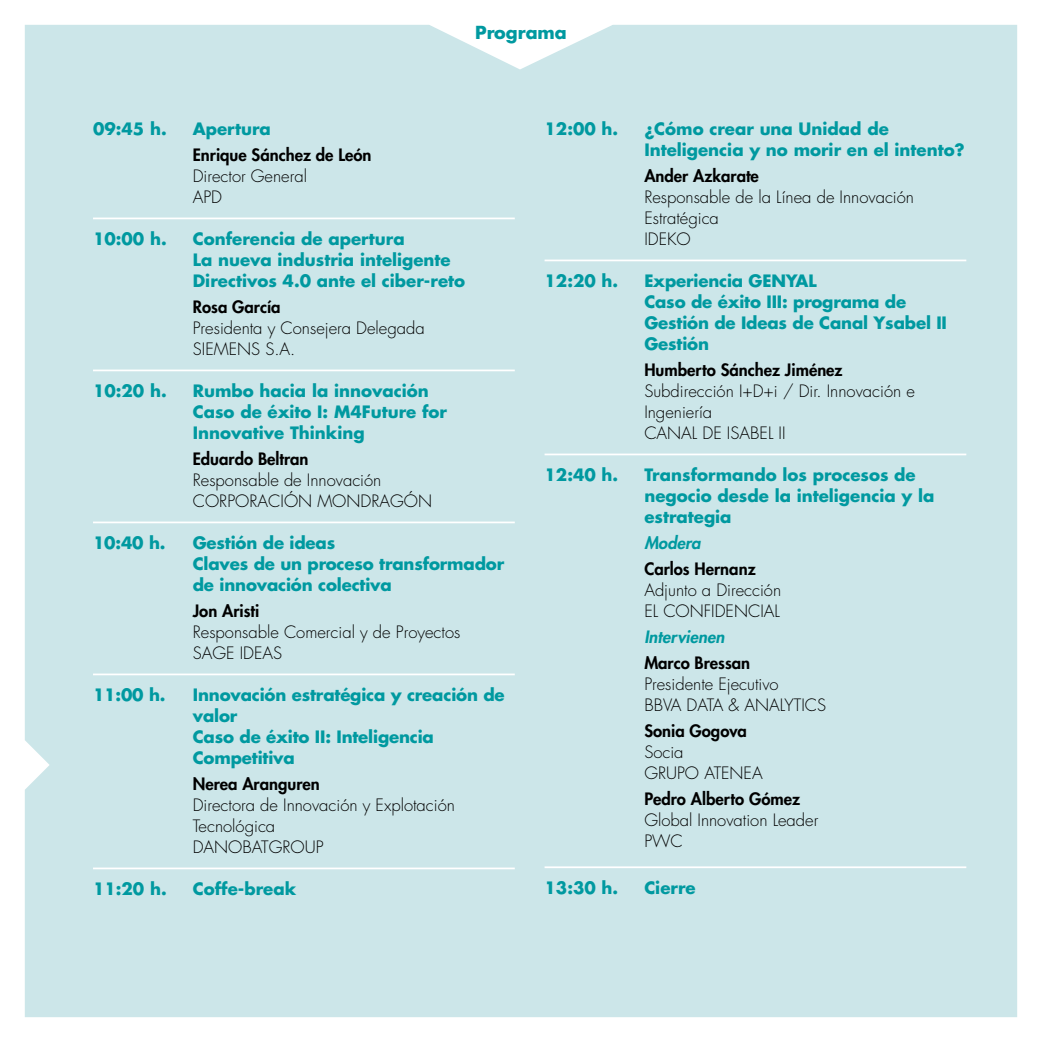
<style>
.page{position:relative;width:1042px;height:1042px;background:#fff}
.page>*{position:absolute;margin:0;border:0;box-sizing:border-box;transform-origin:0 0}
.t1{font:700 17.5px "Futura Std";color:#0099a0}
.t2{font:700 16.62px/21px "Futura Std";color:#0099a0}
.t3{font:300 16.62px/21px "Futura Std";color:#000}
.t4{font:800 16.62px "Futura Std";color:#000}
.t5{font:italic 800 16.62px "Futura Std";color:#0099a0}
</style>
<div class="page">
<div style="left:25px;top:25px;width:992px;height:992px;background:#cce6e9"></div>
<hr style="left:93px;top:218px;width:422px;height:1px;background:#fff">
<hr style="left:93px;top:369px;width:422px;height:2px;background:#fff">
<hr style="left:93px;top:521px;width:422px;height:2px;background:#fff">
<hr style="left:93px;top:673px;width:422px;height:2px;background:#fff">
<hr style="left:93px;top:867px;width:422px;height:2px;background:#fff">
<hr style="left:544px;top:260px;width:422px;height:1px;background:#fff">
<hr style="left:544px;top:453px;width:422px;height:2px;background:#fff">
<hr style="left:544px;top:866px;width:422px;height:2px;background:#fff">
<p class="t1" style="left:475px;top:21px;width:93px">Programa</p>
<p class="t2" style="left:93px;top:118px;width:75px">09:45 h.</p>
<p class="t2" style="left:193px;top:118px;width:80px">Apertura</p>
<p class="t4" style="left:193px;top:145px;width:180px">Enrique Sánchez de León</p>
<p class="t3" style="left:193px;top:166px;width:116px">Director General<br>APD</p>
<p class="t2" style="left:93px;top:228px;width:75px">10:00 h.</p>
<p class="t2" style="left:193px;top:228px;width:274px">Conferencia de apertura<br>La nueva industria inteligente<br>Directivos 4.0 ante el ciber-reto</p>
<p class="t4" style="left:193px;top:297px;width:89px">Rosa García</p>
<p class="t3" style="left:193px;top:318px;width:233px">Presidenta y Consejera Delegada<br>SIEMENS S.A.</p>
<p class="t2" style="left:93px;top:380px;width:75px">10:20 h.</p>
<p class="t2" style="left:193px;top:380px;width:256px">Rumbo hacia la innovación<br>Caso de éxito I: M4Future for<br>Innovative Thinking</p>
<p class="t4" style="left:193px;top:448px;width:117px">Eduardo Beltran</p>
<p class="t3" style="left:193px;top:470px;width:241px">Responsable de Innovación<br>CORPORACIÓN MONDRAGÓN</p>
<p class="t2" style="left:93px;top:532px;width:74px">10:40 h.</p>
<p class="t2" style="left:193px;top:532px;width:313px">Gestión de ideas<br>Claves de un proceso transformador de innovación colectiva</p>
<p class="t4" style="left:193px;top:600px;width:68px">Jon Aristi</p>
<p class="t3" style="left:193px;top:622px;width:269px">Responsable Comercial y de Proyectos<br>SAGE IDEAS</p>
<p class="t2" style="left:93px;top:684px;width:74px">11:00 h.</p>
<p class="t2" style="left:193px;top:684px;width:313px">Innovación estratégica y creación de valor<br>Caso de éxito II: Inteligencia<br>Competitiva</p>
<p class="t4" style="left:193px;top:773px;width:128px">Nerea Aranguren</p>
<p class="t3" style="left:193px;top:795px;width:264px">Directora de Innovación y Explotación<br>Tecnológica<br>DANOBATGROUP</p>
<p class="t2" style="left:93px;top:878px;width:75px">11:20 h.</p>
<p class="t2" style="left:193px;top:878px;width:105px">Coffe-break</p>
<p class="t2" style="left:544px;top:118px;width:75px">12:00 h.</p>
<p class="t2" style="left:644px;top:118px;width:322px">¿Cómo crear una Unidad de<br>Inteligencia y no morir en el intento?</p>
<p class="t4" style="left:644px;top:166px;width:116px">Ander Azkarate</p>
<p class="t3" style="left:644px;top:187px;width:271px">Responsable de la Línea de Innovación<br>Estratégica<br>IDEKO</p>
<p class="t2" style="left:544px;top:270px;width:75px">12:20 h.</p>
<p class="t2" style="left:644px;top:270px;width:304px">Experiencia GENYAL<br>Caso de éxito III: programa de<br>Gestión de Ideas de Canal Ysabel II<br>Gestión</p>
<p class="t4" style="left:644px;top:360px;width:200px">Humberto Sánchez Jiménez</p>
<p class="t3" style="left:644px;top:381px;width:272px">Subdirección I+D+i / Dir. Innovación e<br>Ingeniería<br>CANAL DE ISABEL II</p>
<p class="t2" style="left:544px;top:464px;width:75px">12:40 h.</p>
<p class="t2" style="left:644px;top:464px;width:291px">Transformando los procesos de negocio desde la inteligencia y la estrategia</p>
<p class="t5" style="left:644px;top:532px;width:58px">Modera</p>
<p class="t4" style="left:644px;top:558px;width:113px">Carlos Hernanz</p>
<p class="t3" style="left:644px;top:580px;width:138px">Adjunto a Dirección<br>EL CONFIDENCIAL</p>
<p class="t5" style="left:644px;top:626px;width:82px">Intervienen</p>
<p class="t4" style="left:644px;top:652px;width:107px">Marco Bressan</p>
<p class="t3" style="left:644px;top:674px;width:183px">Presidente Ejecutivo<br>BBVA DATA &amp; ANALYTICS</p>
<p class="t4" style="left:644px;top:720px;width:104px">Sonia Gogova</p>
<p class="t3" style="left:644px;top:742px;width:120px">Socia<br>GRUPO ATENEA</p>
<p class="t4" style="left:644px;top:788px;width:157px">Pedro Alberto Gómez</p>
<p class="t3" style="left:644px;top:810px;width:175px">Global Innovation Leader<br>PWC</p>
<p class="t2" style="left:544px;top:877px;width:75px">13:30 h.</p>
<p class="t2" style="left:644px;top:877px;width:53px">Cierre</p>
</div>
